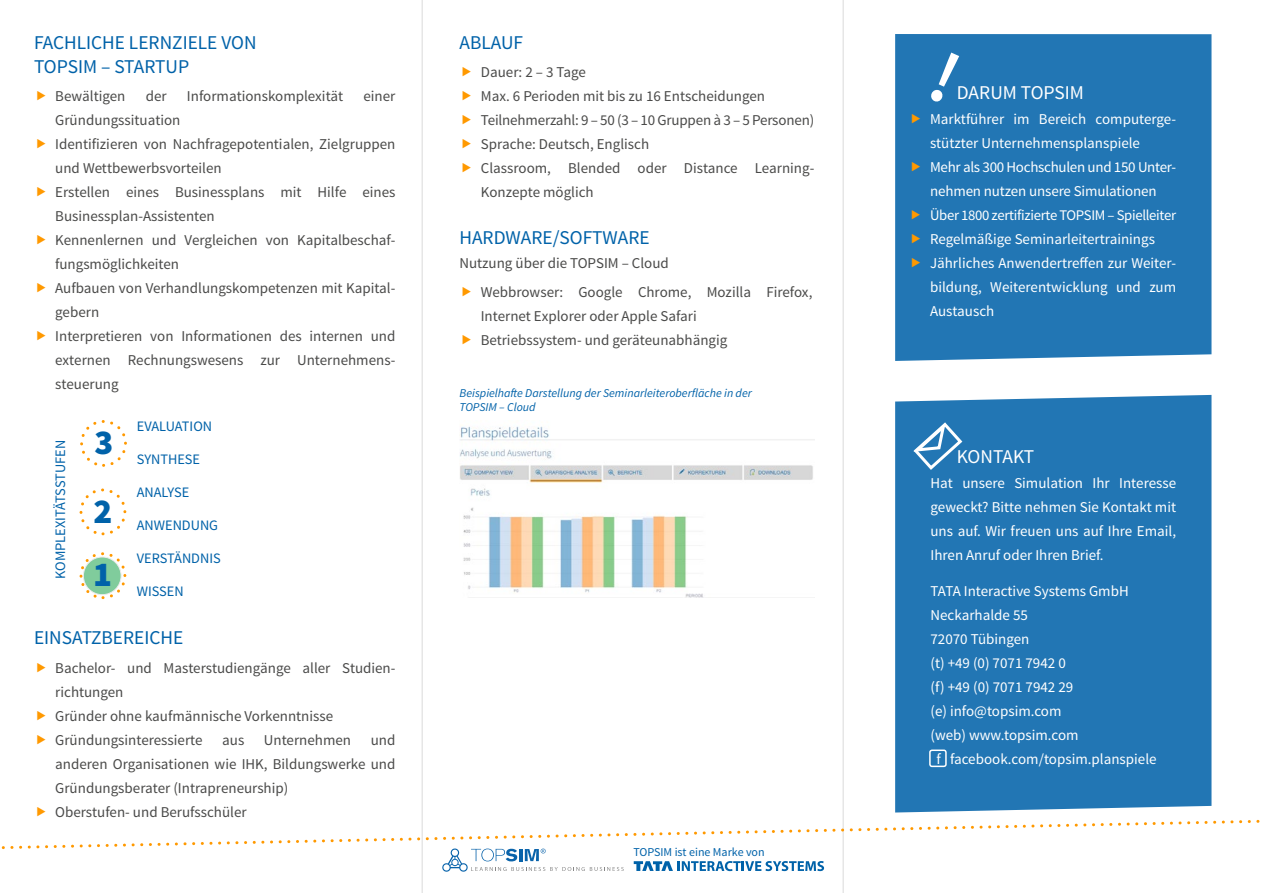
<style>
.page{position:relative;width:1263px;height:893px;background:#fff}
.page>*{position:absolute;margin:0;border:0;box-sizing:border-box;transform-origin:0 0}
.t1{font:900 34.95px/68.7px "Source Sans Pro";color:#0062a9}
.t2{font:19.5px/24px "Source Sans Pro";color:#0062a9}
.t3{font:19.5px "Source Sans Pro";color:#fff}
.t4{font:15px/24px "Source Sans Pro";color:#4a4a49}
.t5{font:15px/24px "Source Sans Pro";color:#fff}
.t6{font:14.7px "Source Sans Pro";letter-spacing:-.02em;color:#fff}
.t7{font:14.4px "Source Sans Pro";color:#0062a9}
.t8{font:italic 12px/14.4px "Source Sans Pro";color:#0062a9}
.t9{font:12px "Source Sans Pro";color:#0062a9}
</style>
<div class="page">
<div style="left:83px;top:557px;width:38px;height:38px;background:#80cc9c;border-radius:50%"></div>
<div style="left:83px;top:557px;width:38px;height:38px;border:1px solid #dadada;border-radius:50%"></div>
<div style="left:895px;top:34px;width:316px;height:327px;background:#2276b4"></div>
<hr style="left:422px;top:0;width:1px;height:893px;background:#dadada">
<hr style="left:843px;top:0;width:1px;height:893px;background:#dadada">
<svg style="left:634px;top:861px;width:190px;height:10px"></svg>
<svg style="left:1px;top:818px;width:1259px;height:36px"></svg>
<svg style="left:442px;top:848px;width:182px;height:24px"></svg>
<div style="left:895px;top:395px;width:316px;height:417px;background:#2276b4"></div>
<svg style="left:909px;top:419px;width:55px;height:53px"></svg>
<div style="left:929px;top:749px;width:18px;height:18px;border:2px solid #fff;border-radius:2px"></div>
<div style="left:80px;top:420px;width:47px;height:47px;border:3px dashed #f90;border-radius:50%"></div>
<div style="left:79px;top:488px;width:47px;height:47px;border:3px dashed #f90;border-radius:50%"></div>
<div style="left:79px;top:552px;width:47px;height:47px;border:3px dashed #f90;border-radius:50%"></div>
<img style="left:460px;top:426px;width:354px;height:171px">
<svg style="left:912px;top:114px;width:8px;height:9px"></svg>
<svg style="left:912px;top:162px;width:8px;height:9px"></svg>
<svg style="left:912px;top:210px;width:8px;height:9px"></svg>
<svg style="left:912px;top:234px;width:8px;height:9px"></svg>
<svg style="left:912px;top:258px;width:8px;height:9px"></svg>
<div style="left:929px;top:52px;width:31px;height:51px;background:#2276b4"></div>
<h2 class="t2" style="left:34px;top:31px;width:224px">FACHLICHE LERNZIELE VON<br>TOPSIM – STARTUP</h2>
<p class="t4" style="left:55px;top:84px;width:72px">Bewältigen</p>
<p class="t4" style="left:146px;top:84px;width:22px">der</p>
<p class="t4" style="left:187px;top:84px;width:158px">Informationskomplexität</p>
<p class="t4" style="left:363px;top:84px;width:33px">einer</p>
<p class="t4" style="left:55px;top:108px;width:342px">Gründungssituation<br>Identifizieren von Nachfragepotentialen, Zielgruppen und Wettbewerbsvorteilen<br>Erstellen eines Businessplans mit Hilfe eines Businessplan-Assistenten<br>Kennenlernen und Vergleichen von Kapitalbeschaf&shy;fungsmöglichkeiten<br>Aufbauen von Verhandlungskompetenzen mit Kapital&shy;gebern<br>Interpretieren von Informationen des internen und externen Rechnungswesens zur Unternehmens&shy;steuerung</p>
<p class="t7" style="left:51px;top:579px;width:140px;rotate:-90deg">KOMPLEXITÄTSSTUFEN</p>
<h1 class="t1" style="left:94px;top:409px;width:21px">3<br>2</h1>
<h1 class="t1" style="left:93px;top:542px;width:20px">1</h1>
<p class="t7" style="left:137px;top:417px;width:77px">EVALUATION</p>
<p class="t7" style="left:137px;top:450px;width:65px">SYNTHESE</p>
<p class="t7" style="left:137px;top:483px;width:54px">ANALYSE</p>
<p class="t7" style="left:137px;top:516px;width:83px">ANWENDUNG</p>
<p class="t7" style="left:137px;top:549px;width:85px">VERSTÄNDNIS</p>
<p class="t7" style="left:137px;top:582px;width:48px">WISSEN</p>
<h2 class="t2" style="left:34px;top:626px;width:151px">EINSATZBEREICHE</h2>
<p class="t4" style="left:55px;top:656px;width:342px">Bachelor- und Masterstudiengänge aller Studien&shy;richtungen<br>Gründer ohne kaufmännische Vorkenntnisse Gründungsinteressierte</p>
<p class="t4" style="left:55px;top:728px;width:342px;text-indent:315px">und anderen Organisationen wie IHK, Bildungswerke und<br>Gründungsberater (Intrapreneurship)<br>Oberstufen- und Berufsschüler</p>
<p class="t4" style="left:222px;top:728px;width:24px">aus</p>
<p class="t4" style="left:264px;top:728px;width:89px">Unternehmen</p>
<h2 class="t2" style="left:460px;top:31px;width:65px">ABLAUF</h2>
<p class="t4" style="left:481px;top:60px;width:335px">Dauer: 2 – 3 Tage<br>Max. 6 Perioden mit bis zu 16 Entscheidungen Teilnehmerzahl: 9 – 50 (3 – 10 Gruppen à 3 – 5 Personen)<br>Sprache: Deutsch, Englisch<br>Classroom, Blended oder Distance Learning-Konzepte möglich</p>
<h2 class="t2" style="left:459px;top:226px;width:192px">HARDWARE/SOFTWARE</h2>
<p class="t4" style="left:481px;top:249px;width:333px;line-height:28.2px;text-indent:-21px">Nutzung über die TOPSIM – Cloud<br>Webbrowser: Google Chrome, Mozilla Firefox,</p>
<p class="t4" style="left:481px;top:304px;width:248px">Internet Explorer oder Apple Safari<br>Betriebssystem- und geräteunabhängig</p>
<p class="t8" style="left:459px;top:386px;width:294px">Beispielhafte Darstellung der Seminarleiteroberfläche in der<br>TOPSIM – Cloud</p>
<p class="t9" style="left:633px;top:844px;width:133px">TOPSIM ist eine Marke von</p>
<h2 class="t3" style="left:957px;top:80px;width:129px">DARUM TOPSIM</h2>
<p class="t5" style="left:930px;top:107px;width:248px">Marktführer im Bereich computerge&shy;stützter Unternehmensplanspiele<br>Mehr als 300 Hochschulen und 150 Unter&shy;nehmen nutzen unsere Simulationen</p>
<p class="t6" style="left:930px;top:206px;width:248px">Über 1800 zertifizierte TOPSIM – Spielleiter</p>
<p class="t5" style="left:930px;top:227px;width:248px">Regelmäßige Seminarleitertrainings<br>Jährliches Anwendertreffen zur Weiter&shy;bildung, Weiterentwicklung und zum<br>Austausch</p>
<h2 class="t3" style="left:957px;top:445px;width:79px">KONTAKT</h2>
<p class="t5" style="left:930px;top:471px;width:247px;text-align:justify">Hat unsere Simulation Ihr Interesse geweckt? Bitte nehmen Sie Kontakt mit uns auf. Wir freuen uns auf Ihre Email, Ihren Anruf oder Ihren Brief.</p>
<p class="t5" style="left:930px;top:580px;width:200px">TATA Interactive Systems GmbH</p>
<p class="t5" style="left:930px;top:604px;width:99px">Neckarhalde 55</p>
<p class="t5" style="left:930px;top:628px;width:100px">72070 Tübingen</p>
<p class="t5" style="left:930px;top:652px;width:137px">(t) +49 (0) 7071 7942 0</p>
<p class="t5" style="left:930px;top:676px;width:144px">(f) +49 (0) 7071 7942 29</p>
<p class="t5" style="left:930px;top:700px;width:133px">(e) info@topsim.com</p>
<p class="t5" style="left:930px;top:724px;width:150px">(web) www.topsim.com</p>
<p class="t5" style="left:936px;top:748px;width:222px">f facebook.com/topsim.planspiele</p>
</div>
